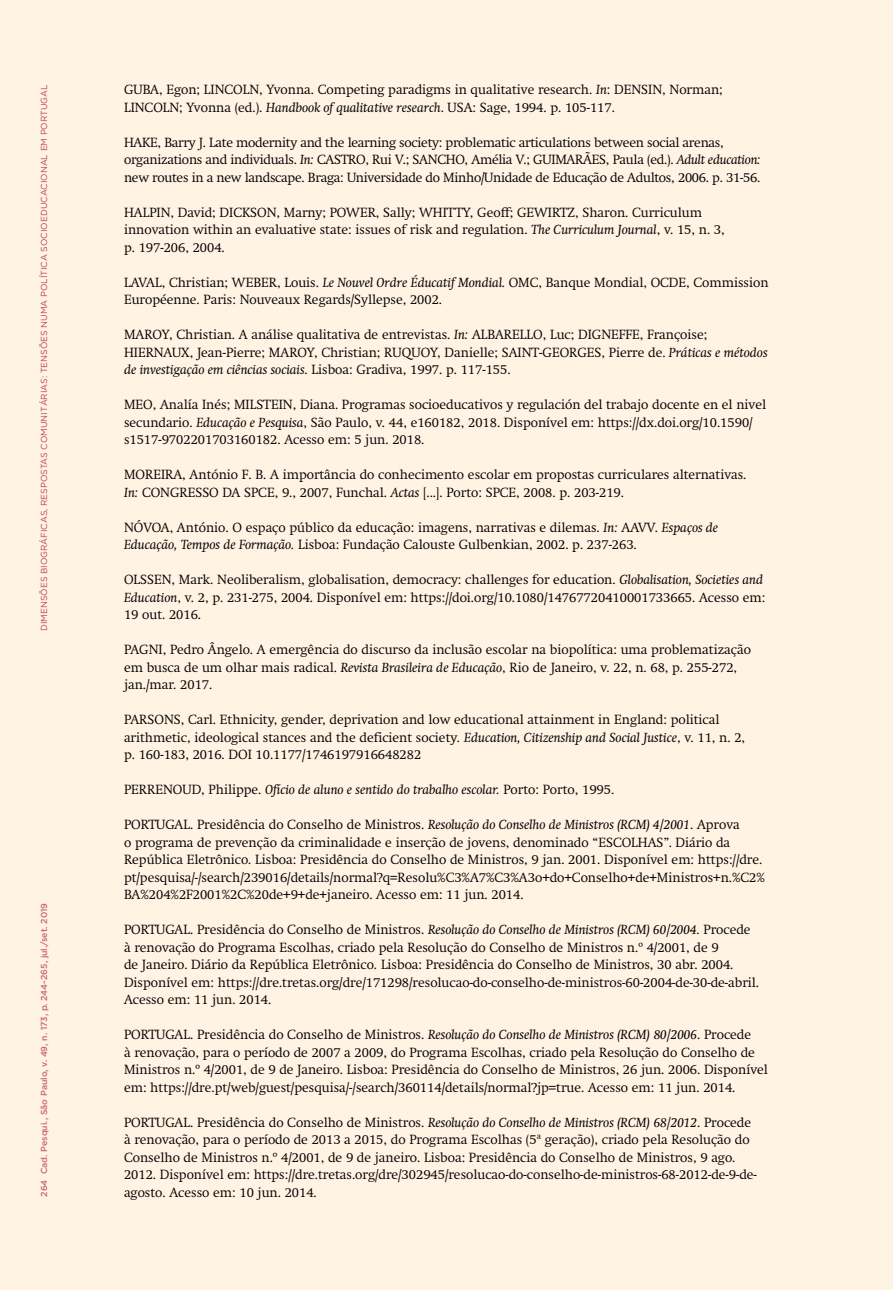
<style>
.page{position:relative;width:893px;height:1290px;background:#fff3e3}
.page>*{position:absolute;margin:0;border:0;box-sizing:border-box;transform-origin:0 0}
.t1{font:300 13.12px/17.5px "Swift";color:#000}
.t2{font:300 13.12px/17.5px "Swift";letter-spacing:-.02em;color:#000}
.t3{font:italic 13.12px "Swift";color:#000}
.t4{font:8.75px "Gotham HTF";color:#be4463}
.t5{font:500 8.75px "Gotham HTF";color:#cb6982}
.s1{font-weight:400;font-style:italic}
.s2{font-weight:300;font-style:normal}
</style>
<div class="page">
<p class="t4" style="left:39px;top:631px;width:548px;rotate:-90deg">DIMENSÕES BIOGRÁFICAS, RESPOSTAS COMUNITÁRIAS: TENSÕES NUMA POLÍTICA SOCIOEDUCACIONAL EM PORTUGAL</p>
<p class="t5" style="left:39px;top:1196px;width:295px;rotate:-90deg">264 Cad. Pesqui., São Paulo, v. 49, n. 173, p. 244-265, jul./set. 2019</p>
<p class="t1" style="left:124px;top:81px;width:600px">GUBA, Egon; LINCOLN, Yvonna. Competing paradigms in qualitative research. <span class="s1">In</span>: DENSIN, Norman;<br>LINCOLN; Yvonna (ed.). <span class="s1">Handbook of qualitative research</span>. USA: Sage, 1994. p. 105-117.</p>
<p class="t2" style="left:124px;top:134px;width:638px">HAKE, Barry J. Late modernity and the learning society: problematic articulations between social arenas, organizations and individuals. <span class="s1">In:</span> CASTRO, Rui V.; SANCHO, Amélia V.; GUIMARÃES, Paula (ed.). <span class="s1">Adult education: </span>new routes in a new landscape. Braga: Universidade do Minho/Unidade de Educação de Adultos, 2006. p. 31-56.</p>
<p class="t1" style="left:124px;top:204px;width:602px">HALPIN, David; DICKSON, Marny; POWER, Sally; WHITTY, Geoff; GEWIRTZ, Sharon. Curriculum innovation within an evaluative state: issues of risk and regulation. <span class="s1">The Curriculum Journal</span>, v. 15, n. 3, p. 197-206, 2004.</p>
<p class="t1" style="left:124px;top:274px;width:646px">LAVAL, Christian; WEBER, Louis. <span class="s1">Le Nouvel Ordre Éducatif Mondial.</span> OMC, Banque Mondial, OCDE, Commission<br>Européenne. Paris: Nouveaux Regards/Syllepse, 2002.</p>
<p class="t1" style="left:124px;top:326px;width:645px">MAROY, Christian. A análise qualitativa de entrevistas. <span class="s1">In:</span> ALBARELLO, Luc; DIGNEFFE, Françoise;<br>HIERNAUX, Jean-Pierre; MAROY, Christian; RUQUOY, Danielle; SAINT-GEORGES, Pierre de. <span class="s1">Práticas e métodos de investigação em ciências sociais</span>. Lisboa: Gradiva, 1997. p. 117-155.</p>
<p class="t1" style="left:124px;top:396px;width:643px">MEO, Analía Inés; MILSTEIN, Diana. Programas socioeducativos y regulación del trabajo docente en el nivel secundario. <span class="s1">Educação e Pesquisa</span>, São Paulo, v. 44, e160182, 2018. Disponível em: https://dx.doi.org/10.1590/ s1517-9702201703160182. Acesso em: 5 jun. 2018.</p>
<p class="t1" style="left:124px;top:466px;width:624px">MOREIRA, António F. B. A importância do conhecimento escolar em propostas curriculares alternativas.<br><span class="s1">In:</span> CONGRESSO DA SPCE, 9., 2007, Funchal. <span class="s1">Actas</span> [...]. Porto: SPCE, 2008. p. 203-219.</p>
<p class="t1" style="left:124px;top:519px;width:596px">NÓVOA, António. O espaço público da educação: imagens, narrativas e dilemas. <span class="s1">In:</span> AAVV. <span class="s1">Espaços de<br>Educação, Tempos de Formação.</span> Lisboa: Fundação Calouste Gulbenkian, 2002. p. 237-263.</p>
<p class="t1" style="left:124px;top:571px;width:643px">OLSSEN, Mark. Neoliberalism, globalisation, democracy: challenges for education. <span class="s1">Globalisation, Societies and<br>Education</span>, v. 2, p. 231-275, 2004. Disponível em: https://doi.org/10.1080/14767720410001733665. Acesso em:<br>19 out. 2016.</p>
<p class="t1" style="left:124px;top:641px;width:628px">PAGNI, Pedro Ângelo. A emergência do discurso da inclusão escolar na biopolítica: uma problematização em busca de um olhar mais radical. <span class="s1">Revista Brasileira de Educação</span>, Rio de Janeiro, v. 22, n. 68, p. 255-272, jan./mar. 2017.</p>
<p class="t1" style="left:124px;top:711px;width:623px">PARSONS, Carl. Ethnicity, gender, deprivation and low educational attainment in England: political arithmetic, ideological stances and the deficient society<span class="s1">. Education, Citizenship and Social Justice</span>, v. 11, n. 2, p. 160-183, 2016. DOI 10.1177/1746197916648282</p>
<p class="t3" style="left:124px;top:782px;width:492px"><span class="s2">PERRENOUD, Philippe.</span> Ofício de aluno e sentido do trabalho escolar. <span class="s2">Porto: Porto, 1995.</span></p>
<p class="t1" style="left:124px;top:816px;width:642px">PORTUGAL. Presidência do Conselho de Ministros. <span class="s1">Resolução do Conselho de Ministros (RCM) 4/2001</span>. Aprova<br>o programa de prevenção da criminalidade e inserção de jovens, denominado “ESCOLHAS”. Diário da República Eletrônico<span class="s1">.</span> Lisboa: Presidência do Conselho de Ministros, 9 jan. 2001. Disponível em: https://dre. pt/pesquisa/-/search/239016/details/normal?q=Resolu%C3%A7%C3%A3o+do+Conselho+de+Ministros+n.%C2% BA%204%2F2001%2C%20de+9+de+janeiro. Acesso em: 11 jun. 2014.</p>
<p class="t1" style="left:124px;top:921px;width:637px">PORTUGAL. Presidência do Conselho de Ministros. <span class="s1">Resolução do Conselho de Ministros (RCM) 60/2004.</span> Procede à renovação do Programa Escolhas, criado pela Resolução do Conselho de Ministros n.º 4/2001, de 9<br>de Janeiro. Diário da República Eletrônico<span class="s1">.</span> Lisboa: Presidência do Conselho de Ministros, 30 abr. 2004.<br>Disponível em: https://dre.tretas.org/dre/171298/resolucao-do-conselho-de-ministros-60-2004-de-30-de-abril.<br>Acesso em: 11 jun. 2014.</p>
<p class="t1" style="left:124px;top:1026px;width:645px">PORTUGAL. Presidência do Conselho de Ministros. <span class="s1">Resolução do Conselho de Ministros (RCM) 80/2006</span>. Procede<br>à renovação, para o período de 2007 a 2009, do Programa Escolhas, criado pela Resolução do Conselho de Ministros n.º 4/2001, de 9 de Janeiro. Lisboa: Presidência do Conselho de Ministros, 26 jun. 2006. Disponível em: https://dre.pt/web/guest/pesquisa/-/search/360114/details/normal?jp=true. Acesso em: 11 jun. 2014.</p>
<p class="t1" style="left:124px;top:1114px;width:634px">PORTUGAL. Presidência do Conselho de Ministros. <span class="s1">Resolução do Conselho de Ministros (RCM) 68/2012</span>. Procede à renovação, para o período de 2013 a 2015, do Programa Escolhas (5ª geração), criado pela Resolução do Conselho de Ministros n.º 4/2001, de 9 de janeiro. Lisboa: Presidência do Conselho de Ministros, 9 ago.<br>2012. Disponível em: https://dre.tretas.org/dre/302945/resolucao-do-conselho-de-ministros-68-2012-de-9-de&shy;agosto. Acesso em: 10 jun. 2014.</p>
</div>
